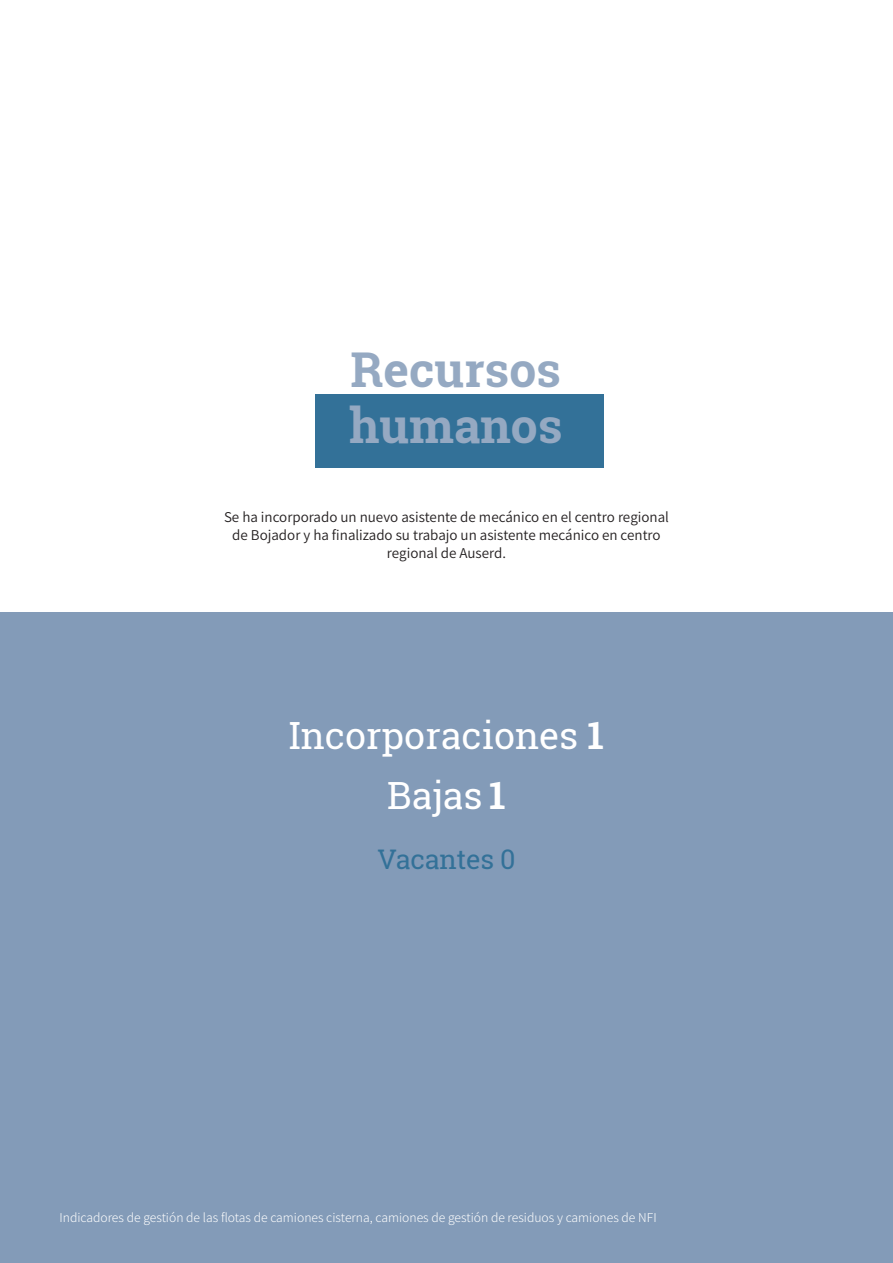
<style>
.page{position:relative;width:893px;height:1263px;background:#fff}
.page>*{position:absolute;margin:0;border:0;box-sizing:border-box;transform-origin:0 0}
.t1{font:700 48px "Roboto Slab";color:#95a9c2}
.destacados{font:37.5px "Roboto Slab";color:#fff}
.cifras_no_relevantes{font:27px "Roboto Slab";letter-spacing:-.01em;color:#337198}
.texto_corrido{font:15px/18px "Assistant";color:#231f20;text-align:center}
.epígrafe{font:300 13.5px "Assistant";color:#fff}
.s1{font-weight:700}
</style>
<div class="page">
<div style="left:0;top:612px;width:893px;height:651px;background:#839bb8"></div>
<div style="left:315px;top:395px;width:288px;height:73px;background:#337198"></div>
<p class="t1" style="left:351px;top:337px;width:212px">Recursos</p>
<p class="t1" style="left:349px;top:392px;width:215px">humanos</p>
<p class="texto_corrido" style="left:224px;top:507px;width:446px">Se ha incorporado un nuevo asistente de mecánico en el centro regional de Bojador y ha finalizado su trabajo un asistente mecánico en centro regional de Auserd.</p>
<p class="destacados" style="left:289px;top:710px;width:317px">Incorporaciones <span class="s1">1</span></p>
<p class="destacados" style="left:387px;top:770px;width:120px">Bajas <span class="s1">1</span></p>
<p class="cifras_no_relevantes" style="left:377px;top:841px;width:140px">Vacantes 0</p>
<p class="epígrafe" style="left:60px;top:1208px;width:599px">Indicadores de gestión de las flotas de camiones cisterna, camiones de gestión de residuos y camiones de NFI</p>
</div>
